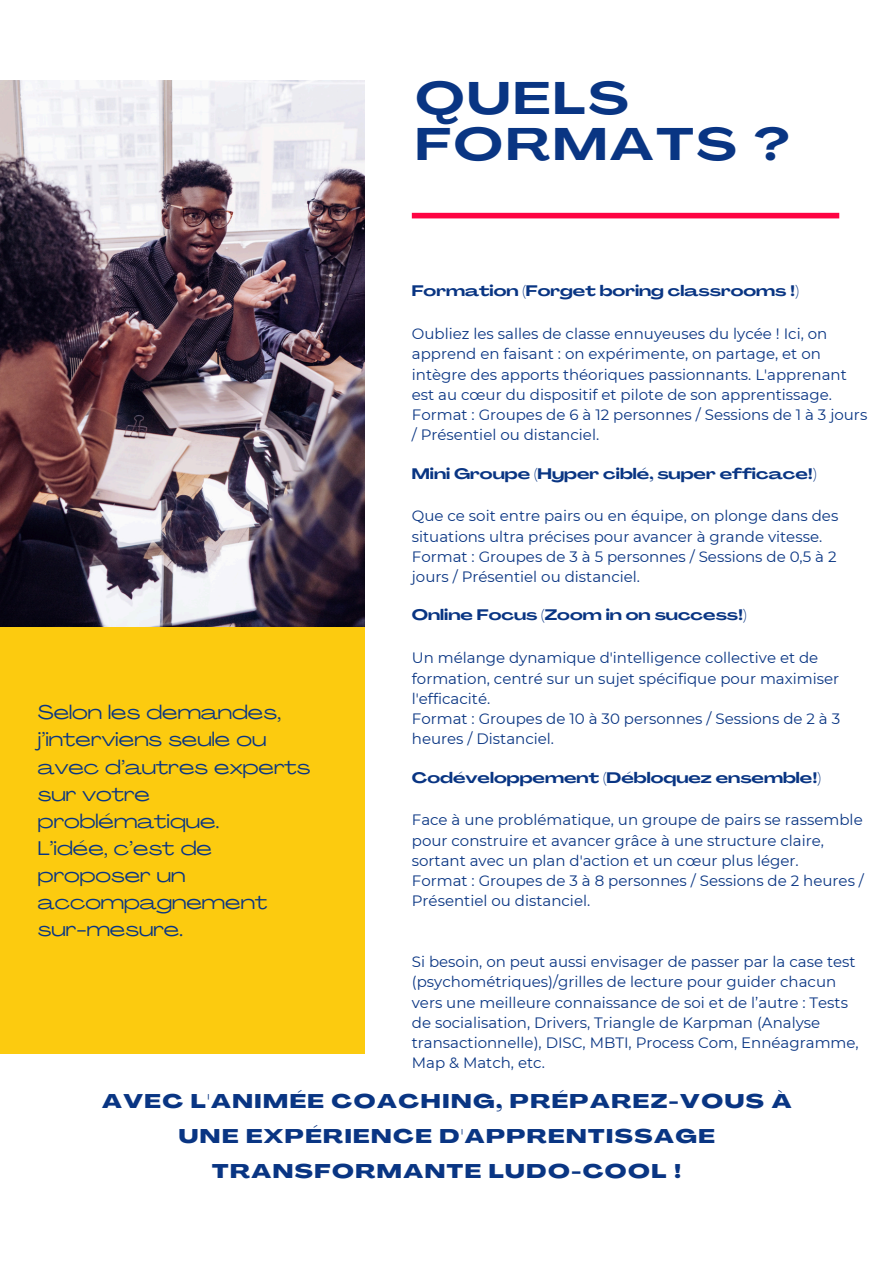
<style>
.page{position:relative;width:894px;height:1264px;background:#fff}
.page>*{position:absolute;margin:0;border:0;box-sizing:border-box;transform-origin:0 0}
.t1{font:700 45px/46.2px "Agrandir Grand";letter-spacing:.07em;color:#093583}
.t2{font:19.5px/27px "Agrandir Grand";color:#093583}
.t3{font:800 19.5px/34.8px "Agrandir Grand";letter-spacing:.08em;color:#093583;text-align:center}
.t4{font:15px/20.2px "Montserrat";color:#093583}
.t5{font:700 15px "Agrandir Grand";color:#093583}
</style>
<div class="page">
<div style="left:0;top:557px;width:364px;height:496px;background:#fccb0f"></div>
<img style="left:0;top:81px;width:364px;height:545px">
<div style="left:411px;top:213px;width:428px;height:5px;background:#fe0443"></div>
<h1 class="t2" style="left:38px;top:701px;width:274px">Selon les demandes, j’interviens seule ou avec d’autres experts sur votre problématique.<br>L’idée, c’est de proposer un accompagnement sur-mesure.</h1>
<h4 class="t1" style="left:415px;top:80px;width:375px">QUELS<br>FORMATS ?</h4>
<p class="t5" style="left:411px;top:285px;width:388px">Formation (Forget boring classrooms !)</p>
<p class="t4" style="left:411px;top:323px;width:436px">Oubliez les salles de classe ennuyeuses du lycée ! Ici, on apprend en faisant : on expérimente, on partage, et on intègre des apports théoriques passionnants. L'apprenant est au cœur du dispositif et pilote de son apprentissage.</p>
<h4 class="t4" style="left:411px;top:404px;width:457px">Format : Groupes de 6 à 12 personnes / Sessions de 1 à 3 jours / Présentiel ou distanciel.</h4>
<p class="t5" style="left:411px;top:467px;width:406px">Mini Groupe (Hyper ciblé, super efficace!)</p>
<p class="t4" style="left:411px;top:506px;width:428px">Que ce soit entre pairs ou en équipe, on plonge dans des situations ultra précises pour avancer à grande vitesse.</p>
<h4 class="t4" style="left:411px;top:546px;width:426px">Format : Groupes de 3 à 5 personnes / Sessions de 0,5 à 2 jours / Présentiel ou distanciel.</h4>
<p class="t5" style="left:411px;top:609px;width:336px">Online Focus (Zoom in on success!)</p>
<p class="t4" style="left:411px;top:647px;width:429px">Un mélange dynamique d'intelligence collective et de formation, centré sur un sujet spécifique pour maximiser l'efficacité.</p>
<h4 class="t4" style="left:411px;top:708px;width:430px">Format : Groupes de 10 à 30 personnes / Sessions de 2 à 3 heures / Distanciel.</h4>
<p class="t5" style="left:411px;top:771px;width:410px">Codéveloppement (Débloquez ensemble!)</p>
<p class="t4" style="left:411px;top:809px;width:452px">Face à une problématique, un groupe de pairs se rassemble pour construire et avancer grâce à une structure claire, sortant avec un plan d'action et un cœur plus léger.</p>
<p class="t4" style="left:411px;top:870px;width:453px">Format : Groupes de 3 à 8 personnes / Sessions de 2 heures /<br>Présentiel ou distanciel.</p>
<h3 class="t4" style="left:411px;top:951px;width:448px">Si besoin, on peut aussi envisager de passer par la case test (psychométriques)/grilles de lecture pour guider chacun vers une meilleure connaissance de soi et de l’autre : Tests de socialisation, Drivers, Triangle de Karpman (Analyse transactionnelle), DISC, MBTI, Process Com, Ennéagramme, Map &amp; Match, etc.</h3>
<h2 class="t3" style="left:102px;top:1085px;width:690px">AVEC L'ANIMÉE COACHING, PRÉPAREZ-VOUS À<br>UNE EXPÉRIENCE D'APPRENTISSAGE<br>TRANSFORMANTE LUDO-COOL !</h2>
</div>
